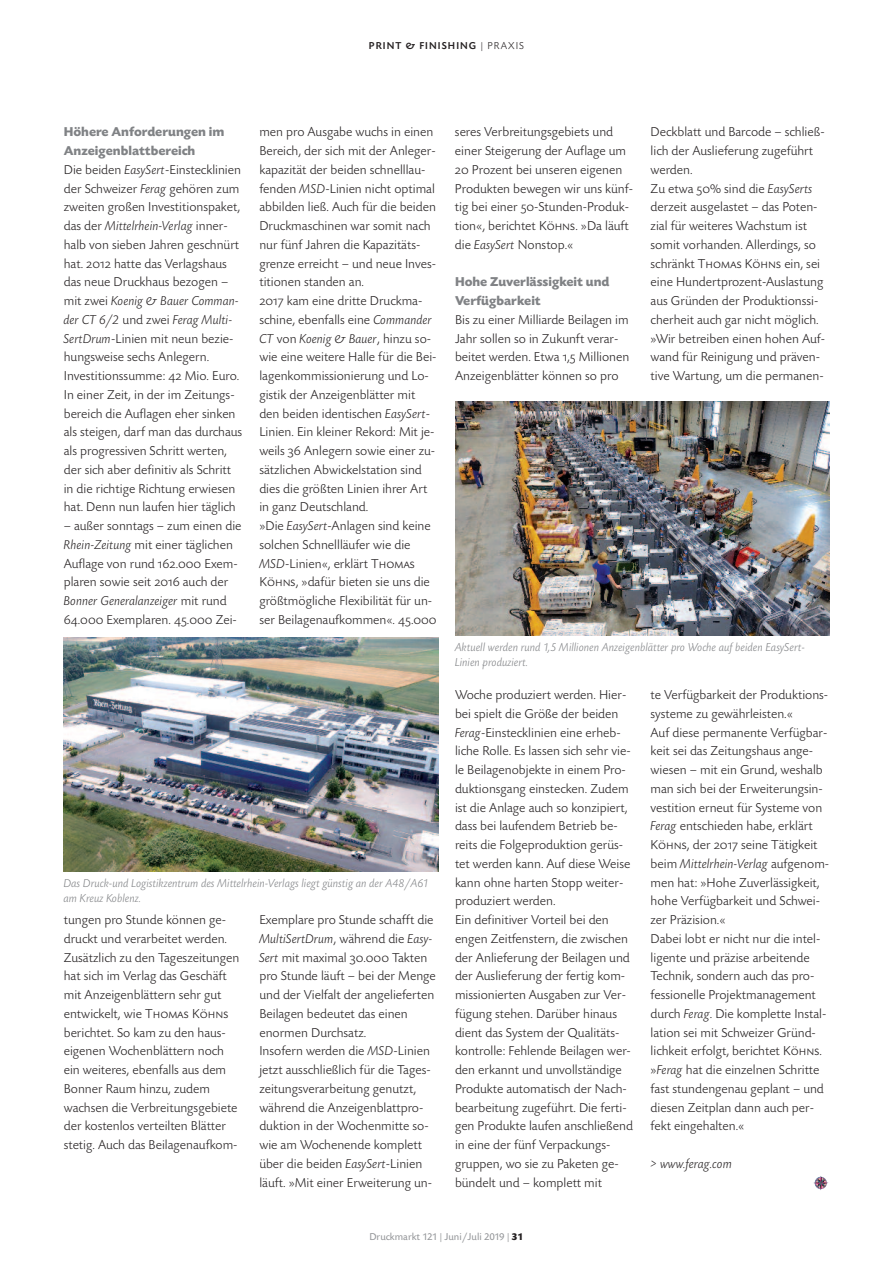
<style>
.page{position:relative;width:893px;height:1263px;background:#fff}
.page>*{position:absolute;margin:0;border:0;box-sizing:border-box;transform-origin:0 0}
.t1{font:300 13.5px/18.8px "Today SB";color:#231f20}
.t2{font:700 13.5px/18.8px "Today SB";color:#808285}
.t3{font:italic 300 13.5px "Today SB";color:#231f20}
.t4{font:italic 300 12px/15px "Today SB";color:#808285}
.t5{font:10.5px "Today SB";color:#939598}
.t6{font:500 10.5px "Today SB";letter-spacing:.1em;color:#231f20}
.s1{font-weight:300}
.s2{font-weight:700;color:#808285}
.s3{font-style:italic}
.s4{font-family:"Today SB Caps Lig";font-weight:400}
.s5{font-weight:700;color:#231f20}
</style>
<div class="page">
<img style="left:64px;top:638px;width:374px;height:234px">
<img style="left:455px;top:402px;width:374px;height:234px">
<svg style="left:813px;top:1176px;width:13px;height:14px"></svg>
<svg style="left:821px;top:1177px;width:8px;height:9px"></svg>
<p class="t6" style="left:369px;top:40px;width:157px">PRINT &amp; FINISHING <span class="s1">| PRAXIS</span></p>
<p class="t1" style="left:64px;top:122px;width:180px"><span class="s2">Höhere Anforderungen im<br>Anzeigenblattbereich<br></span>Die beiden <span class="s3">EasySert</span>-Einstecklinien der Schweizer <span class="s3">Ferag</span> gehören zum zweiten großen Investitionspaket, das der <span class="s3">Mittelrhein-Verlag</span> inner&shy;halb von sieben Jahren geschnürt hat. <span class="s4">2012</span> hatte das Verlagshaus das neue Druckhaus bezogen – mit zwei <span class="s3">Koenig &amp; Bauer Comman&shy;der CT 6/2</span> und zwei <span class="s3">Ferag Multi-<br>SertDrum</span>-Linien mit neun bezie&shy;hungsweise sechs Anlegern.<br>Investitionssumme: <span class="s4">42</span> Mio. Euro.<br>In einer Zeit, in der im Zeitungs&shy;bereich die Auflagen eher sinken als steigen, darf man das durchaus als progressiven Schritt werten, der sich aber definitiv als Schritt in die richtige Richtung erwiesen hat. Denn nun laufen hier täglich</p>
<p class="t1" style="left:64px;top:516px;width:179px">– außer sonntags – zum einen die<br><span class="s3">Rhein-Zeitung</span> mit einer täglichen<br>Auflage von rund <span class="s4">162.000</span> Exem&shy;plaren sowie seit <span class="s4">2016</span> auch der<br><span class="s3">Bonner Generalanzeiger</span> mit rund<br><span class="s4">64.000</span> Exemplaren. <span class="s4">45.000</span> Zei-</p>
<p class="t1" style="left:259px;top:122px;width:179px">men pro Ausgabe wuchs in einen<br>Bereich, der sich mit der Anleger&shy;kapazität der beiden schnelllau&shy;fenden <span class="s3">MSD</span>-Linien nicht optimal abbilden ließ. Auch für die beiden<br>Druckmaschinen war somit nach nur fünf Jahren die Kapazitäts&shy;grenze erreicht – und neue Inves&shy;titionen standen an.<br><span class="s4">2017</span> kam eine dritte Druckma&shy;schine, ebenfalls eine <span class="s3">Commander<br>CT</span> von <span class="s3">Koenig &amp; Bauer</span>, hinzu so&shy;wie eine weitere Halle für die Bei&shy;lagenkommissionierung und Lo&shy;gistik der Anzeigenblätter mit den beiden identischen <span class="s3">EasySert</span>-<br>Linien. Ein kleiner Rekord: Mit je&shy;weils <span class="s4">36</span> Anlegern sowie einer zu&shy;sätzlichen Abwickelstation sind dies die größten Linien ihrer Art in ganz Deutschland.<br>»Die <span class="s3">EasySert</span>-Anlagen sind keine solchen Schnellläufer wie die<br><span class="s3">MSD</span>-Linien«, erklärt <span class="s4">Thomas<br>Köhns</span>, »dafür bieten sie uns die größtmögliche Flexibilität für un&shy;ser Beilagenaufkommen«. <span class="s4">45.000</span></p>
<p class="t1" style="left:455px;top:122px;width:180px">seres Verbreitungsgebiets und einer Steigerung der Auflage um<br><span class="s4">20</span> Prozent bei unseren eigenen<br>Produkten bewegen wir uns künf&shy;tig bei einer <span class="s4">50</span>-Stunden-Produk&shy;tion«, berichtet <span class="s4">Köhns</span>. »Da läuft die <span class="s3">EasySert</span> Nonstop.«</p>
<p class="t2" style="left:455px;top:272px;width:156px">Hohe Zuverlässigkeit und<br>Verfügbarkeit</p>
<p class="t1" style="left:455px;top:310px;width:176px">Bis zu einer Milliarde Beilagen im<br>Jahr sollen so in Zukunft verar&shy;beitet werden. Etwa <span class="s4">1,5</span> Millionen<br>Anzeigenblätter können so pro</p>
<p class="t1" style="left:651px;top:122px;width:176px">Deckblatt und Barcode – schließ&shy;lich der Auslieferung zugeführt werden.<br>Zu etwa <span class="s4">50%</span> sind die <span class="s3">EasySerts </span>derzeit ausgelastet – das Poten&shy;zial für weiteres Wachstum ist somit vorhanden. Allerdings, so schränkt <span class="s4">Thomas Köhns</span> ein, sei eine Hundertprozent-Auslastung aus Gründen der Produktionssi&shy;cherheit auch gar nicht möglich. »Wir betreiben einen hohen Auf&shy;wand für Reinigung und präven&shy;tive Wartung, um die permanen-</p>
<p class="t4" style="left:455px;top:639px;width:352px">Aktuell werden rund 1,5 Millionen Anzeigenblätter pro Woche auf beiden EasySert-<br>Linien produziert.</p>
<p class="t4" style="left:64px;top:875px;width:367px">Das Druck-und Logistikzentrum des Mittelrhein-Verlags liegt günstig an der A48/A61 am Kreuz Koblenz.</p>
<p class="t1" style="left:64px;top:910px;width:177px">tungen pro Stunde können ge&shy;druckt und verarbeitet werden.<br>Zusätzlich zu den Tageszeitungen hat sich im Verlag das Geschäft mit Anzeigenblättern sehr gut entwickelt, wie <span class="s4">Thomas Köhns </span>berichtet. So kam zu den haus&shy;eigenen Wochenblättern noch ein weiteres, ebenfalls aus dem<br>Bonner Raum hinzu, zudem wachsen die Verbreitungsgebiete der kostenlos verteilten Blätter stetig. Auch das Beilagenaufkom-</p>
<p class="t1" style="left:259px;top:910px;width:178px">Exemplare pro Stunde schafft die<br><span class="s3">MultiSertDrum</span>, während die <span class="s3">Easy-<br>Sert</span> mit maximal <span class="s4">30.000</span> Takten pro Stunde läuft – bei der Menge und der Vielfalt der angelieferten<br>Beilagen bedeutet das einen enormen Durchsatz.<br>Insofern werden die <span class="s3">MSD</span>-Linien jetzt ausschließlich für die Tages&shy;zeitungsverarbeitung genutzt, während die Anzeigenblattpro&shy;duktion in der Wochenmitte so&shy;wie am Wochenende komplett über die beiden <span class="s3">EasySert</span>-Linien läuft. »Mit einer Erweiterung un-</p>
<p class="t1" style="left:455px;top:685px;width:179px">Woche produziert werden. Hier&shy;bei spielt die Größe der beiden<br><span class="s3">Ferag</span>-Einstecklinien eine erheb&shy;liche Rolle. Es lassen sich sehr vie&shy;le Beilagenobjekte in einem Pro&shy;duktionsgang einstecken. Zudem ist die Anlage auch so konzipiert, dass bei laufendem Betrieb be&shy;reits die Folgeproduktion gerüs&shy;tet werden kann. Auf diese Weise kann ohne harten Stopp weiter&shy;produziert werden.<br>Ein definitiver Vorteil bei den engen Zeitfenstern, die zwischen der Anlieferung der Beilagen und der Auslieferung der fertig kom&shy;missionierten Ausgaben zur Ver&shy;fügung stehen. Darüber hinaus dient das System der Qualitäts&shy;kontrolle: Fehlende Beilagen wer&shy;den erkannt und unvollständige<br>Produkte automatisch der Nach&shy;bearbeitung zugeführt. Die ferti&shy;gen Produkte laufen anschließend in eine der fünf Verpackungs&shy;gruppen, wo sie zu Paketen ge&shy;bündelt und – komplett mit</p>
<p class="t5" style="left:369px;top:1230px;width:156px">Druckmarkt 121 | Juni/Juli 2019 | <span class="s5">31</span></p>
<p class="t1" style="left:651px;top:685px;width:180px">te Verfügbarkeit der Produktions&shy;systeme zu gewährleisten.«<br>Auf diese permanente Verfügbar&shy;keit sei das Zeitungshaus ange&shy;wiesen – mit ein Grund, weshalb man sich bei der Erweiterungsin&shy;vestition erneut für Systeme von<br><span class="s3">Ferag</span> entschieden habe, erklärt<br><span class="s4">Köhns,</span> der <span class="s4">2017</span> seine Tätigkeit beim <span class="s3">Mittelrhein-Verlag</span> aufgenom&shy;men hat: »Hohe Zuverlässigkeit, hohe Verfügbarkeit und Schwei&shy;zer Präzision.«<br>Dabei lobt er nicht nur die intel&shy;ligente und präzise arbeitende<br>Technik, sondern auch das pro&shy;fessionelle Projektmanagement durch <span class="s3">Ferag</span>. Die komplette Instal&shy;lation sei mit Schweizer Gründ&shy;lichkeit erfolgt, berichtet <span class="s4">Köhns</span>. »<span class="s3">Ferag</span> hat die einzelnen Schritte fast stundengenau geplant – und diesen Zeitplan dann auch per&shy;fekt eingehalten.«</p>
<p class="t3" style="left:651px;top:1155px;width:83px">&gt; www.ferag.com</p>
</div>
